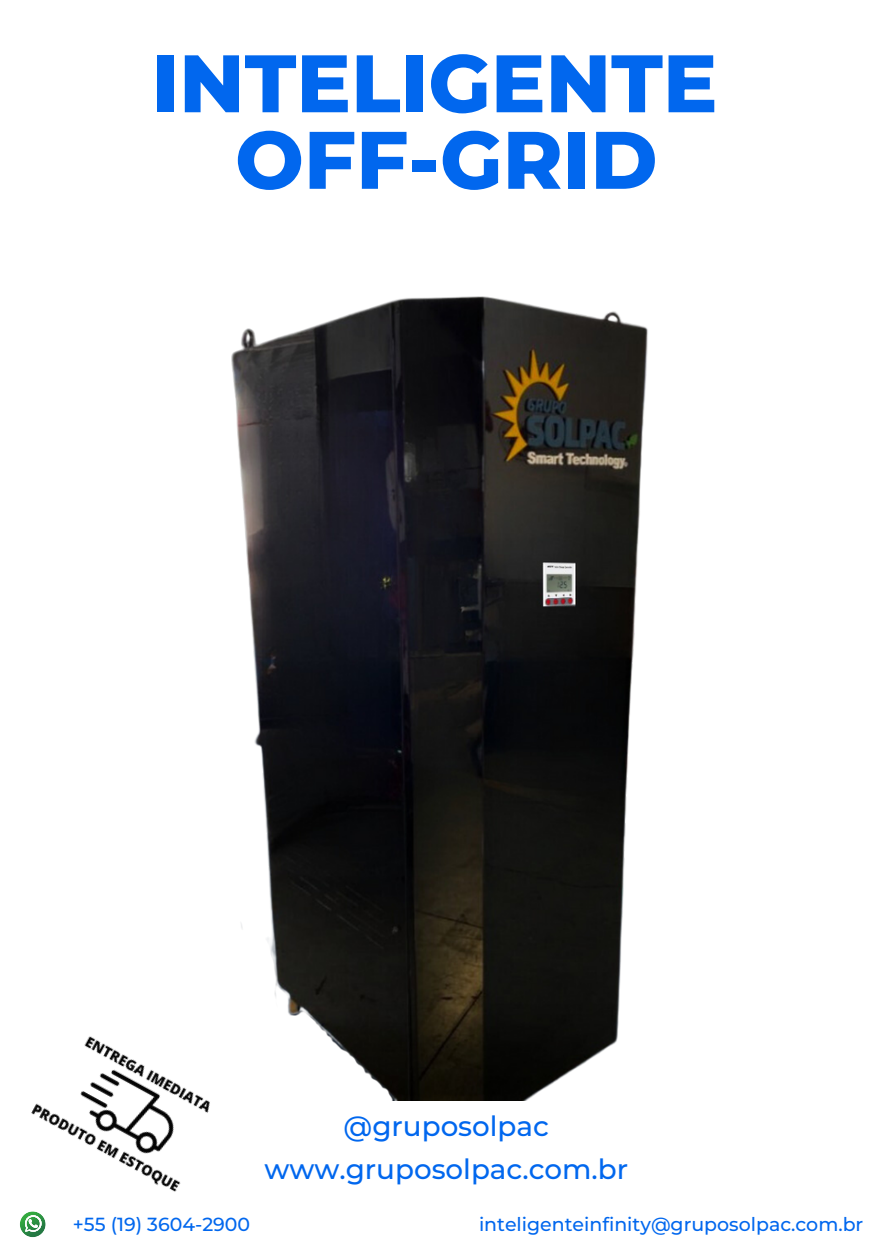
<style>
.page{position:relative;width:893px;height:1259px;background:#fff}
.page>*{position:absolute;margin:0;border:0;box-sizing:border-box;transform-origin:0 0}
.t1{font:800 81.3px "Montserrat";color:#0167ee}
.t2{font:500 27.75px "Montserrat";color:#0167ee}
.t3{font:500 18.9px "Montserrat";color:#0167ee}
</style>
<div class="page">
<svg style="left:20px;top:1211px;width:26px;height:26px"></svg>
<img style="left:31px;top:1036px;width:179px;height:156px">
<img style="left:231px;top:296px;width:417px;height:804px">
<p class="t1" style="left:151px;top:34px;width:567px">INTELIGENTE</p>
<p class="t1" style="left:235px;top:110px;width:424px">OFF-GRID</p>
<p class="t2" style="left:343px;top:1109px;width:207px">@gruposolpac</p>
<p class="t2" style="left:264px;top:1152px;width:365px">www.gruposolpac.com.br</p>
<p class="t3" style="left:73px;top:1212px;width:179px">+55 (19) 3604-2900</p>
<p class="t3" style="left:479px;top:1212px;width:386px">inteligenteinfinity@gruposolpac.com.br</p>
</div>
